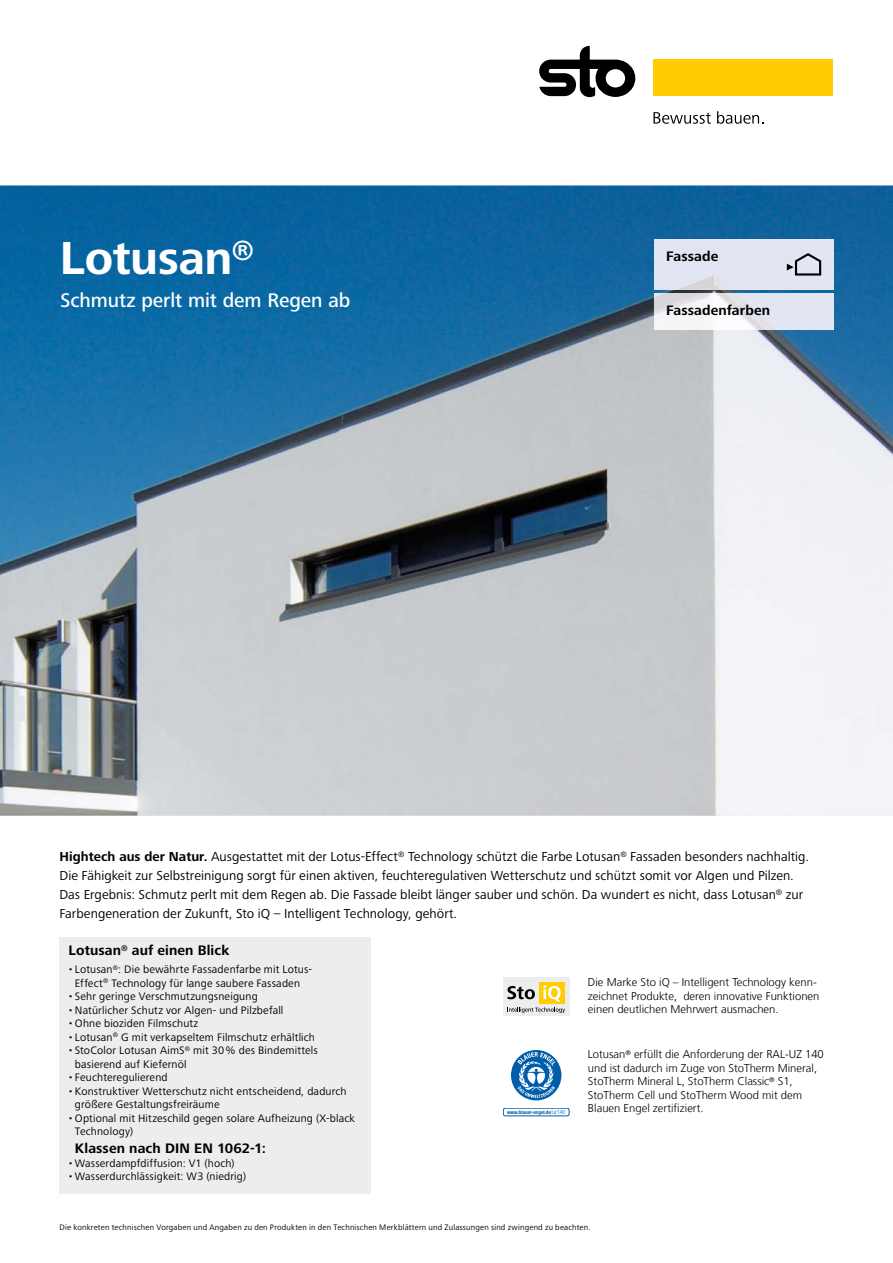
<style>
.page{position:relative;width:893px;height:1263px;background:#fff}
.page>*{position:absolute;margin:0;border:0;box-sizing:border-box;transform-origin:0 0}
.t1{font:700 48px "Frutiger Next LTW1 G";letter-spacing:-.01em;color:#fff}
.t2{font:500 20.4px "Frutiger Next LTW1 G";letter-spacing:-.005em;color:#fff}
.t3{font:700 14.25px "Frutiger Next LTW1 G";letter-spacing:.005em;color:#000}
.t4{font:13.5px/18.9px "Frutiger Next LTW1 G";letter-spacing:.005em;color:#000}
.t5{font:11.25px/13.5px "Frutiger Next LTW1 G";letter-spacing:.015em;color:#000}
.t6{font:300 11.25px/13.5px "Sto Frutiger";color:#000}
.t7{font:8.25px "Frutiger Next LTW1 G";letter-spacing:.02em;color:#000}
.t8{font:300 condensed 5.85px "Helvetica Neue";color:#005da9}
.t9{font:700 condensed 5.1px "Helvetica Neue";color:#005da9}
.s1{font-weight:700}
.s2{font-weight:700;font-size:15.15px}
</style>
<div class="page">
<img style="left:0;top:186px;width:893px;height:630px">
<div style="left:60px;top:937px;width:311px;height:257px;background:#ededed"></div>
<div style="left:503px;top:978px;width:66px;height:38px;background:#ededed"></div>
<div style="left:539px;top:982px;width:26px;height:21px;background:#ffcd00"></div>
<svg style="left:507px;top:986px;width:28px;height:13px"></svg>
<svg style="left:543px;top:985px;width:18px;height:16px"></svg>
<svg style="left:507px;top:1007px;width:58px;height:6px"></svg>
<div style="left:503px;top:1108px;width:66px;height:8px;border:1px solid #005da9;border-radius:2px"></div>
<svg style="left:511px;top:1050px;width:50px;height:50px"></svg>
<img style="left:654px;top:294px;width:179px;height:36px">
<div style="left:654px;top:240px;width:179px;height:49px;background:#e2e6f2"></div>
<svg style="left:787px;top:253px;width:34px;height:23px"></svg>
<svg style="left:539px;top:46px;width:96px;height:51px"></svg>
<div style="left:653px;top:60px;width:180px;height:36px;background:#ffcd00"></div>
<svg style="left:653px;top:112px;width:58px;height:12px"></svg>
<svg style="left:717px;top:111px;width:46px;height:13px"></svg>
<h1 class="t1" style="left:60px;top:231px;width:196px">Lotusan<sup>®</sup></h1>
<h2 class="t2" style="left:60px;top:288px;width:292px">Schmutz perlt mit dem Regen ab</h2>
<p class="t3" style="left:666px;top:248px;width:54px">Fassade</p>
<p class="t3" style="left:666px;top:302px;width:105px">Fassadenfarben</p>
<p class="t4" style="left:60px;top:848px;width:751px"><span class="s1">Hightech aus der Natur.</span> Ausgestattet mit der Lotus-Effect<sup>®</sup> Technology schützt die Farbe Lotusan<sup>®</sup> Fassaden besonders nachhaltig.<br>Die Fähigkeit zur Selbstreinigung sorgt für einen aktiven, feuchteregulativen Wetterschutz und schützt somit vor Algen und Pilzen.<br>Das Ergebnis: Schmutz perlt mit dem Regen ab. Die Fassade bleibt länger sauber und schön. Da wundert es nicht, dass Lotusan<sup>®</sup> zur Farbengeneration der Zukunft, Sto iQ – Intelligent Technology, gehört.</p>
<p class="t3" style="left:69px;top:942px;width:162px">Lotusan<sup>®</sup> auf einen Blick</p>
<p class="t5" style="left:69px;top:963px;width:245px"><span class="s2">∙</span> Lotusan<sup>®</sup>: Die bewährte Fassadenfarbe mit Lotus-</p>
<p class="t5" style="left:75px;top:976px;width:227px">Effect<sup>®</sup> Technology für lange saubere Fassaden</p>
<p class="t5" style="left:69px;top:990px;width:191px"><span class="s2">∙</span> Sehr geringe Verschmutzungsneigung</p>
<p class="t5" style="left:69px;top:1003px;width:216px"><span class="s2">∙</span> Natürlicher Schutz vor Algen- und Pilzbefall</p>
<p class="t5" style="left:69px;top:1017px;width:131px"><span class="s2">∙</span> Ohne bioziden Filmschutz</p>
<p class="t5" style="left:69px;top:1030px;width:248px"><span class="s2">∙</span> Lotusan<sup>®</sup> G mit verkapseltem Filmschutz erhältlich</p>
<p class="t5" style="left:69px;top:1044px;width:251px"><span class="s2">∙</span> StoColor Lotusan AimS<sup>®</sup> mit 30 % des Bindemittels</p>
<p class="t5" style="left:75px;top:1057px;width:113px">basierend auf Kiefernöl</p>
<p class="t5" style="left:69px;top:1071px;width:101px"><span class="s2">∙</span> Feuchteregulierend</p>
<p class="t5" style="left:69px;top:1084px;width:280px"><span class="s2">∙</span> Konstruktiver Wetterschutz nicht entscheidend, dadurch</p>
<p class="t5" style="left:75px;top:1098px;width:146px">größere Gestaltungsfreiräume</p>
<p class="t5" style="left:69px;top:1111px;width:288px"><span class="s2">∙</span> Optional mit Hitzeschild gegen solare Aufheizung (X-black</p>
<p class="t5" style="left:75px;top:1125px;width:60px">Technology)</p>
<p class="t3" style="left:75px;top:1140px;width:192px">Klassen nach DIN EN 1062-1:</p>
<p class="t5" style="left:69px;top:1156px;width:179px"><span class="s2">∙</span> Wasserdampfdiffusion: V1 (hoch)<br><span class="s2">∙</span> Wasserdurchlässigkeit: W3 (niedrig)</p>
<p class="t6" style="left:588px;top:975px;width:233px">Die Marke Sto iQ – Intelligent Technology kenn&shy;zeichnet Produkte, deren innovative Funktionen einen deutlichen Mehrwert ausmachen.</p>
<p class="t6" style="left:588px;top:1047px;width:237px">Lotusan<sup>®</sup> erfüllt die Anforderung der RAL-UZ 140 und ist dadurch im Zuge von StoTherm Mineral, StoTherm Mineral L, StoTherm Classic<sup>®</sup> S1, StoTherm Cell und StoTherm Wood mit dem</p>
<p class="t9" style="left:507px;top:1109px;width:45px">www.blauer-engel.de</p>
<p class="t6" style="left:588px;top:1102px;width:117px">Blauen Engel zertifiziert.</p>
<p class="t8" style="left:551px;top:1109px;width:16px">/uz140</p>
<p class="t7" style="left:60px;top:1222px;width:533px">Die konkreten technischen Vorgaben und Angaben zu den Produkten in den Technischen Merkblättern und Zulassungen sind zwingend zu beachten.</p>
</div>
